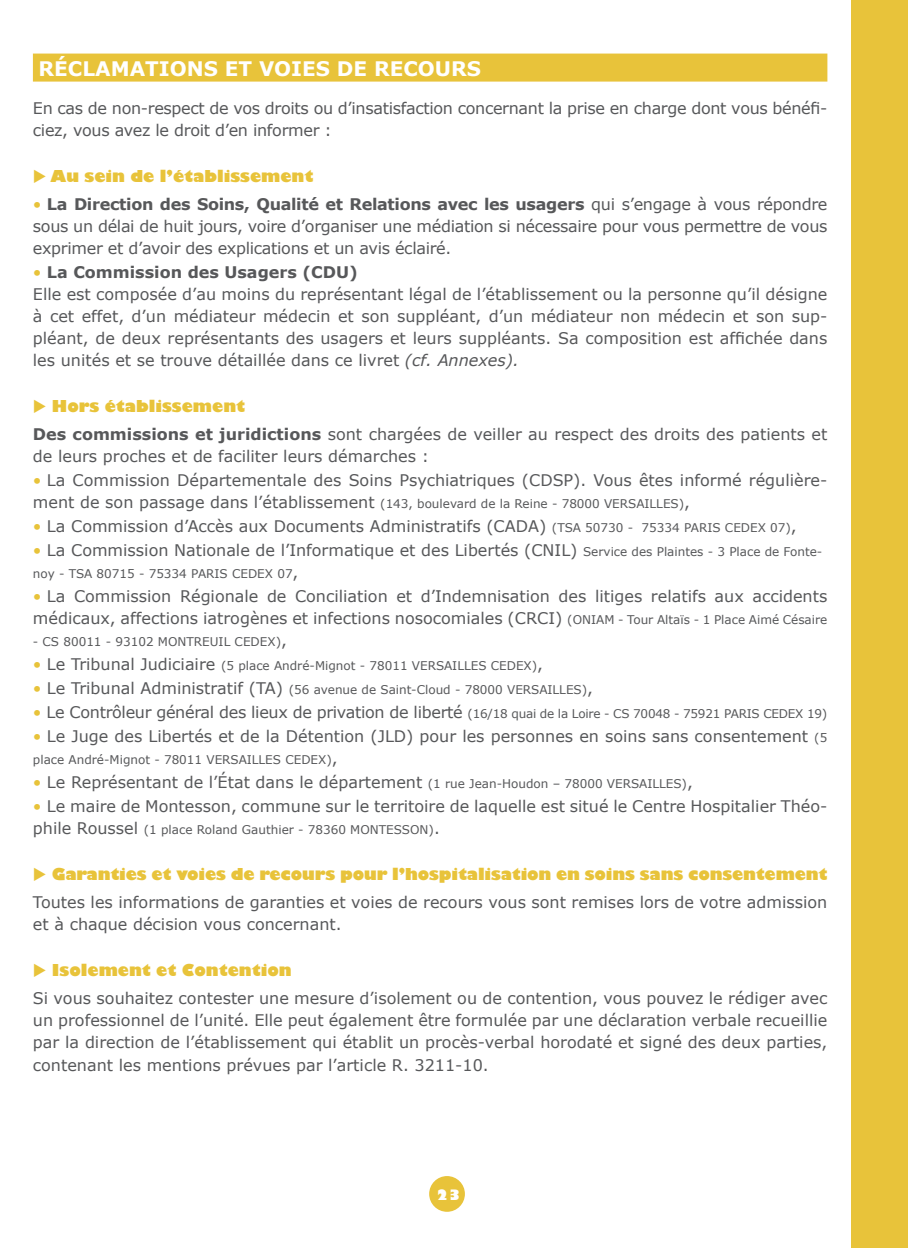
<style>
.page{position:relative;width:908px;height:1248px;background:#fff}
.page>*{position:absolute;margin:0;border:0;box-sizing:border-box;transform-origin:0 0}
.t1{font:700 20px "Verdana";color:#fff}
.t2{font:16px/22px "Verdana";color:#57585a}
.t3{font:16px/22px "Verdana";letter-spacing:-.02em;color:#57585a}
.t4{font:800 16px "Gill Sans";letter-spacing:-.01em;color:#e8c33a}
.t5{font:700 16px "Verdana";color:#57585a}
.t6{font:800 14px "Gill Sans";color:#fff}
.t7{font:12px "Verdana";color:#57585a}
.s1{color:#e8c33a}
.s2{font-weight:700}
.s3{font-weight:400;color:#e8c33a}
.s4{font-style:italic}
.s5{font-size:12px}
.s6{font-size:16px}
.s7{font-size:16px;color:#e8c33a}
</style>
<div class="page">
<div style="left:850px;top:0;width:57px;height:1247px;background:#e8c33a"></div>
<div style="left:429px;top:1175px;width:35px;height:36px;background:#e8c33a;border-radius:50%"></div>
<div style="left:33px;top:54px;width:794px;height:28px;background:#e8c33a"></div>
<p class="t1" style="left:39px;top:54px;width:444px">réclamations et voies de recours</p>
<p class="t3" style="left:33px;top:97px;width:795px">En cas de non-respect de vos droits ou d’insatisfaction concernant la prise en charge dont vous bénéfi&shy;ciez, vous avez le droit d’en informer :</p>
<p class="t4" style="left:33px;top:166px;width:282px">◆ Au sein de l’établissement</p>
<p class="t2" style="left:33px;top:193px;width:795px;text-align:justify"><span class="s1">•</span> <span class="s2">La Direction des Soins, Qualité et Relations avec les usagers</span> qui s’engage à vous répondre sous un délai de huit jours, voire d’organiser une médiation si nécessaire pour vous permettre de vous exprimer et d’avoir des explications et un avis éclairé.</p>
<p class="t5" style="left:33px;top:261px;width:291px"><span class="s3">•</span> La Commission des Usagers (CDU</p>
<p class="t5" style="left:349px;top:261px;width:10px">)</p>
<p class="t2" style="left:33px;top:283px;width:795px;text-align:justify">Elle est composée d’au moins du représentant légal de l’établissement ou la personne qu’il désigne à cet effet, d’un médiateur médecin et son suppléant, d’un médiateur non médecin et son sup&shy;pléant, de deux représentants des usagers et leurs suppléants. Sa composition est affichée dans les unités et se trouve détaillée dans ce livret <span class="s4">(cf. Annexes).</span></p>
<p class="t4" style="left:33px;top:396px;width:214px">◆ Hors établissement</p>
<p class="t2" style="left:33px;top:423px;width:795px"><span class="s2">Des commissions et juridictions</span> sont chargées de veiller au respect des droits des patients et de leurs proches et de faciliter leurs démarches :</p>
<p class="t2" style="left:33px;top:469px;width:795px"><span class="s1">•</span> La Commission Départementale des Soins Psychiatriques (CDSP). Vous êtes informé régulière&shy;ment de son passage dans l’établissement <span class="s5">(143, boulevard de la Reine - 78000 Vers</span></p>
<p class="t7" style="left:636px;top:495px;width:22px">ailles</p>
<p class="t7" style="left:678px;top:495px;width:13px">)<span class="s6">,</span></p>
<p class="t2" style="left:33px;top:515px;width:709px"><span class="s1">•</span> La Commission d’Accès aux Documents Administratifs (CADA) <span class="s5">(TSA 50730 - 75334 PARIS Cede</span></p>
<p class="t7" style="left:757px;top:519px;width:40px">x 07)<span class="s6">,</span></p>
<p class="t2" style="left:33px;top:539px;width:790px"><span class="s1">•</span> La Commission Nationale de l’Informatique et des Libertés (CNIL) <span class="s5">Service des Plaintes - 3 Place de Fonte-</span></p>
<p class="t7" style="left:33px;top:565px;width:216px">noy - TSA 80715 - 75334 PARIS Cede</p>
<p class="t7" style="left:265px;top:565px;width:35px">x 07<span class="s6">,</span></p>
<p class="t2" style="left:33px;top:585px;width:795px"><span class="s1">•</span> La Commission Régionale de Conciliation et d’Indemnisation des litiges relatifs aux accidents médicaux, affections iatrogènes et infections nosocomiales (CRCI) <span class="s5">(ONIAM - Tour Altaïs - 1 Place Aimé Césaire</span></p>
<p class="t7" style="left:33px;top:633px;width:255px">- CS 80011 - 93102 MONTREUIL CEDEX)<span class="s6">,</span></p>
<p class="t7" style="left:33px;top:657px;width:511px"><span class="s7">•</span> <span class="s6">Le Tribunal Judiciaire</span> (5 place André-Mignot - 78011 VERSAILLES CEDEX)<span class="s6">,</span></p>
<p class="t7" style="left:33px;top:681px;width:561px"><span class="s7">•</span> <span class="s6">Le Tribunal Administratif (TA)</span> (56 avenue de Saint-Cloud - 78000 VERSAI LLES)<span class="s6">,</span></p>
<p class="t3" style="left:33px;top:701px;width:795px"><span class="s1">•</span> Le Contrôleur général des lieux de privation de liberté <span class="s5">(16/18 quai de la Loire - CS 70048 - 75921 PARIS CEDEX 19)</span></p>
<p class="t2" style="left:33px;top:725px;width:795px"><span class="s1">•</span> Le Juge des Libertés et de la Détention (JLD) pour les personnes en soins sans consentement <span class="s5">(5</span></p>
<p class="t7" style="left:33px;top:751px;width:306px">place André-Mignot - 78011 VERSAILLES CEDEX)<span class="s6">,</span></p>
<p class="t2" style="left:33px;top:771px;width:591px"><span class="s1">•</span> Le Représentant de l’État dans le département <span class="s5">(1 rue Jean-Houdon – 78000 Vers</span></p>
<p class="t7" style="left:639px;top:775px;width:22px">ailles</p>
<p class="t7" style="left:681px;top:775px;width:13px">)<span class="s6">,</span></p>
<p class="t2" style="left:33px;top:795px;width:795px"><span class="s1">•</span> Le maire de Montesson, commune sur le territoire de laquelle est situé le Centre Hospitalier Théo-</p>
<p class="t7" style="left:33px;top:821px;width:337px"><span class="s6">phile Roussel</span> (1 place Roland Gauthier - 78360 Montesson</p>
<p class="t7" style="left:428px;top:821px;width:13px">)<span class="s6">.</span></p>
<p class="t4" style="left:33px;top:864px;width:795px">◆ Garanties et voies de recours pour l’hospitalisation en soins sans consentement</p>
<p class="t2" style="left:33px;top:891px;width:795px">Toutes les informations de garanties et voies de recours vous sont remises lors de votre admission et à chaque décision vous concernant.</p>
<p class="t4" style="left:33px;top:960px;width:260px">◆ Isolement et Contention</p>
<p class="t2" style="left:33px;top:987px;width:795px;text-align:justify">Si vous souhaitez contester une mesure d’isolement ou de contention, vous pouvez le rédiger avec un professionnel de l’unité. Elle peut également être formulée par une déclaration verbale recueillie par la direction de l’établissement qui établit un procès-verbal horodaté et signé des deux parties, contenant les mentions prévues par l’article R. 3211-10.</p>
<p class="t6" style="left:436px;top:1186px;width:25px">23</p>
</div>
